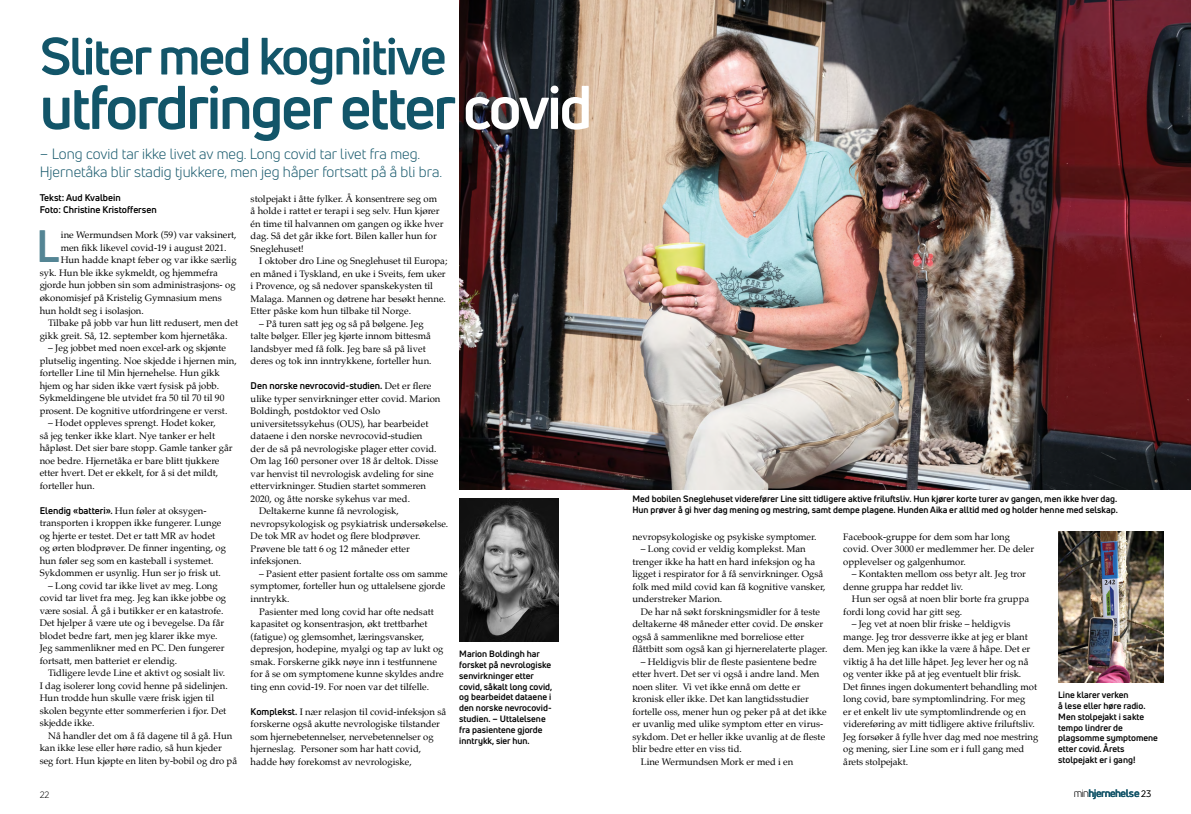
<style>
.page{position:relative;width:1191px;height:814px;background:#fff}
.page>*{position:absolute;margin:0;border:0;box-sizing:border-box;transform-origin:0 0}
.t1{font:700 60.2px "Uni Neue";letter-spacing:-.04em;color:#125569}
.t2{font:700 51.3px "Uni Neue";letter-spacing:-.04em;color:#125569}
.t3{font:700 44.5px "Uni Neue";color:#548594}
.t4{font:14.6px/17.5px "Uni Neue";color:#125569}
.t5{font:700 10.7px "Uni Neue";letter-spacing:-.05em;color:#145569}
.t6{font:9.5px/12.5px "Palatino";color:#000}
.t7{font:700 9.5px/12.5px "Uni Neue";color:#000}
.t8{font:700 9px/10.8px "Uni Neue";color:#000}
.t9{font:9px "Uni Neue";color:#000}
.s1{color:#fff}
.s2{font-family:"Uni Neue";font-weight:700}
.s3{font-family:"Palatino";font-weight:400}
.s4{font-weight:300;color:#000}
.s5{font-weight:400;font-size:9px;color:#000}
</style>
<div class="page">
<img style="left:459px;top:499px;width:99px;height:142px">
<img style="left:459px;top:0;width:732px;height:489px">
<img style="left:1059px;top:531px;width:104px;height:151px">
<h2 class="t2" style="left:40px;top:24px;width:408px">Sliter med kognitive</h2>
<h1 class="t1" style="left:40px;top:69px;width:554px">utfordringer etter <span class="s1">covid</span></h1>
<h3 class="t4" style="left:40px;top:145px;width:404px">– Long covid tar ikke livet av meg. Long covid tar livet fra meg.<br>Hjernetåka blir stadig tjukkere, men jeg håper fortsatt på å bli bra.</h3>
<p class="t7" style="left:40px;top:191px;width:119px">Tekst: Aud Kvalbein<br>Foto: Christine Kristoffersen</p>
<h3 class="t3" style="left:36px;top:218px;width:25px">L</h3>
<p class="t6" style="left:61px;top:229px;width:177px">ine Wermundsen Mork (59) var vaksinert,</p>
<p class="t6" style="left:61px;top:241px;width:167px">men fikk likevel covid-19 i august 2021.</p>
<p class="t6" style="left:61px;top:254px;width:177px">Hun hadde knapt feber og var ikke særlig</p>
<p class="t6" style="left:40px;top:266px;width:180px">syk. Hun ble ikke sykmeldt, og hjemmefra</p>
<p class="t6" style="left:40px;top:279px;width:197px">gjorde hun jobben sin som administrasjons- og</p>
<p class="t6" style="left:40px;top:291px;width:184px">økonomisjef på Kristelig Gymnasium mens</p>
<p class="t6" style="left:40px;top:304px;width:106px">hun holdt seg i isolasjon.</p>
<p class="t6" style="left:48px;top:316px;width:191px">Tilbake på jobb var hun litt redusert, men det</p>
<p class="t6" style="left:40px;top:329px;width:189px">gikk greit. Så, 12. september kom hjernetåka.</p>
<p class="t6" style="left:40px;top:341px;width:199px;text-indent:9px">– Jeg jobbet med noen excel-ark og skjønte plutselig ingenting. Noe skjedde i hjernen min, forteller Line til Min hjernehelse. Hun gikk hjem og har siden ikke vært fysisk på jobb.<br>Sykmeldingene ble utvidet fra 50 til 70 til 90 prosent. De kognitive utfordringene er verst.</p>
<p class="t6" style="left:40px;top:416px;width:194px;text-indent:9px">– Hodet oppleves sprengt. Hodet koker,<br>så jeg tenker ikke klart. Nye tanker er helt håpløst. Det sier bare stopp. Gamle tanker går noe bedre. Hjernetåka er bare blitt tjukkere etter hvert. Det er ekkelt, for å si det mildt, forteller hun.</p>
<p class="t6" style="left:40px;top:504px;width:188px"><span class="s2">Elendig «batteri».</span> Hun føler at oksygen&shy;transporten i kroppen ikke fungerer. Lunge og hjerte er testet. Det er tatt MR av hodet og ørten blodprøver. De finner ingenting, og hun føler seg som en kasteball i systemet.<br>Sykdommen er usynlig. Hun ser jo frisk ut.</p>
<p class="t6" style="left:40px;top:579px;width:188px;text-indent:9px">– Long covid tar ikke livet av meg. Long covid tar livet fra meg. Jeg kan ikke jobbe og være sosial. Å gå i butikker er en katastrofe.<br>Det hjelper å være ute og i bevegelse. Da får blodet bedre fart, men jeg klarer ikke mye.<br>Jeg sammenlikner med en PC. Den fungerer fortsatt, men batteriet er elendig.</p>
<p class="t6" style="left:40px;top:666px;width:189px;text-indent:9px">Tidligere levde Line et aktivt og sosialt liv.<br>I dag isolerer long covid henne på sidelinjen.<br>Hun trodde hun skulle være frisk igjen til skolen begynte etter sommerferien i fjor. Det skjedde ikke.</p>
<p class="t6" style="left:40px;top:729px;width:199px;text-indent:9px">Nå handler det om å få dagene til å gå. Hun kan ikke lese eller høre radio, så hun kjeder seg fort. Hun kjøpte en liten by-bobil og dro på</p>
<p class="t6" style="left:251px;top:192px;width:194px">stolpejakt i åtte fylker. Å konsentrere seg om å holde i rattet er terapi i seg selv. Hun kjører én time til halvannen om gangen og ikke hver dag. Så det går ikke fort. Bilen kaller hun for Sneglehuset!</p>
<p class="t6" style="left:251px;top:255px;width:198px;text-indent:9px">I oktober dro Line og Sneglehuset til Europa; en måned i Tyskland, en uke i Sveits, fem uker i Provence, og så nedover spanskekysten til Malaga. Mannen og døtrene har besøkt henne.<br>Etter påske kom hun tilbake til Norge.</p>
<p class="t6" style="left:251px;top:317px;width:182px;text-indent:9px">– På turen satt jeg og så på bølgene. Jeg talte bølger. Eller jeg kjørte innom bittesmå landsbyer med få folk. Jeg bare så på livet deres og tok inn inntrykkene, forteller hun.</p>
<p class="t7" style="left:251px;top:379px;width:182px">Den norske nevrocovid-studien. <span class="s3">Det er flere</span></p>
<p class="t6" style="left:251px;top:392px;width:191px">ulike typer senvirkninger etter covid. Marion</p>
<p class="t6" style="left:251px;top:405px;width:131px">Boldingh, postdoktor ved Oslo</p>
<p class="t6" style="left:251px;top:417px;width:179px">universitetssykehus (OUS), har bearbeidet</p>
<p class="t6" style="left:251px;top:430px;width:173px">dataene i den norske nevrocovid-studien</p>
<p class="t6" style="left:251px;top:442px;width:187px">der de så på nevrologiske plager etter covid.</p>
<p class="t6" style="left:251px;top:455px;width:189px">Om lag 160 personer over 18 år deltok. Disse</p>
<p class="t6" style="left:251px;top:467px;width:184px">var henvist til nevrologisk avdeling for sine</p>
<p class="t6" style="left:251px;top:480px;width:177px">ettervirkninger. Studien startet sommeren</p>
<p class="t6" style="left:251px;top:492px;width:161px">2020, og åtte norske sykehus var med.</p>
<p class="t6" style="left:259px;top:505px;width:141px">Deltakerne kunne få nevrologisk,</p>
<p class="t6" style="left:251px;top:517px;width:199px">nevropsykologisk og psykiatrisk undersøkelse.</p>
<p class="t6" style="left:251px;top:530px;width:171px">De tok MR av hodet og flere blodprøver.</p>
<p class="t6" style="left:251px;top:542px;width:161px">Prøvene ble tatt 6 og 12 måneder etter</p>
<p class="t6" style="left:251px;top:555px;width:52px">infeksjonen.</p>
<p class="t6" style="left:251px;top:567px;width:199px;text-indent:9px">– Pasient etter pasient fortalte oss om samme symptomer, forteller hun og uttalelsene gjorde inntrykk.</p>
<p class="t6" style="left:251px;top:605px;width:194px;text-indent:9px">Pasienter med long covid har ofte nedsatt kapasitet og konsentrasjon, økt trettbarhet (fatigue) og glemsomhet, læringsvansker, depresjon, hodepine, myalgi og tap av lukt og smak. Forskerne gikk nøye inn i testfunnene for å se om symptomene kunne skyldes andre ting enn covid-19. For noen var det tilfelle.</p>
<p class="t6" style="left:251px;top:705px;width:197px"><span class="s2">Komplekst.</span> I nær relasjon til covid-infeksjon så forskerne også akutte nevrologiske tilstander som hjernebetennelser, nervebetennelser og hjerneslag. Personer som har hatt covid, hadde høy forekomst av nevrologiske,</p>
<p class="t8" style="left:459px;top:648px;width:95px">Marion Boldingh har forsket på nevrologiske senvirkninger etter covid, såkalt long covid, og bearbeidet dataene i den norske nevrocovid&shy;studien. – Uttalelsene fra pasientene gjorde inntrykk, sier hun.</p>
<p class="t8" style="left:632px;top:493px;width:487px">Med bobilen Sneglehuset viderefører Line sitt tidligere aktive friluftsliv. Hun kjører korte turer av gangen, men ikke hver dag.<br>Hun prøver å gi hver dag mening og mestring, samt dempe plagene. Hunden Aika er alltid med og holder henne med selskap.</p>
<p class="t6" style="left:632px;top:530px;width:186px">nevropsykologiske og psykiske symptomer.</p>
<p class="t6" style="left:632px;top:542px;width:195px;text-indent:9px">– Long covid er veldig komplekst. Man trenger ikke ha hatt en hard infeksjon og ha ligget i respirator for å få senvirkninger. Også folk med mild covid kan få kognitive vansker, understreker Marion.</p>
<p class="t6" style="left:632px;top:605px;width:196px;text-indent:9px">De har nå søkt forskningsmidler for å teste deltakerne 48 måneder etter covid. De ønsker også å sammenlikne med borreliose etter flåttbitt som også kan gi hjernerelaterte plager.</p>
<p class="t6" style="left:641px;top:655px;width:177px">– Heldigvis blir de fleste pasientene bedre</p>
<p class="t6" style="left:632px;top:667px;width:189px">etter hvert. Det ser vi også i andre land. Men</p>
<p class="t6" style="left:632px;top:680px;width:170px">noen sliter. Vi vet ikke ennå om dette er</p>
<p class="t6" style="left:632px;top:692px;width:178px">kronisk eller ikke. Det kan langtidsstudier</p>
<p class="t6" style="left:632px;top:705px;width:196px">fortelle oss, mener hun og peker på at det ikke</p>
<p class="t6" style="left:632px;top:717px;width:192px">er uvanlig med ulike symptom etter en virus-</p>
<p class="t6" style="left:632px;top:730px;width:194px">sykdom. Det er heller ikke uvanlig at de fleste</p>
<p class="t6" style="left:632px;top:742px;width:111px">blir bedre etter en viss tid.</p>
<p class="t6" style="left:641px;top:755px;width:154px">Line Wermundsen Mork er med i en</p>
<p class="t6" style="left:843px;top:530px;width:192px">Facebook-gruppe for dem som har long covid. Over 3000 er medlemmer her. De deler opplevelser og galgenhumor.</p>
<p class="t6" style="left:843px;top:567px;width:184px;text-indent:9px">– Kontakten mellom oss betyr alt. Jeg tror denne gruppa har reddet liv.</p>
<p class="t6" style="left:843px;top:592px;width:187px;text-indent:9px">Hun ser også at noen blir borte fra gruppa fordi long covid har gitt seg.</p>
<p class="t6" style="left:843px;top:617px;width:196px;text-indent:9px">– Jeg vet at noen blir friske – heldigvis mange. Jeg tror dessverre ikke at jeg er blant dem. Men jeg kan ikke la være å håpe. Det er viktig å ha det lille håpet. Jeg lever her og nå og venter ikke på at jeg eventuelt blir frisk.<br>Det finnes ingen dokumentert behandling mot long covid, bare symptomlindring. For meg<br>er et enkelt liv ute symptomlindrende og en videreføring av mitt tidligere aktive friluftsliv.<br>Jeg forsøker å fylle hver dag med noe mestring og mening, sier Line som er i full gang med årets stolpejakt.</p>
<p class="t8" style="left:1058px;top:689px;width:101px">Line klarer verken<br>å lese eller høre radio.<br>Men stolpejakt i sakte tempo lindrer de plagsomme symptomene etter covid. Årets stolpejakt er i gang!</p>
<p class="t9" style="left:40px;top:789px;width:11px">22</p>
<p class="t5" style="left:1073px;top:786px;width:79px"><span class="s4">min</span>hjernehelse <span class="s5">23</span></p>
</div>
